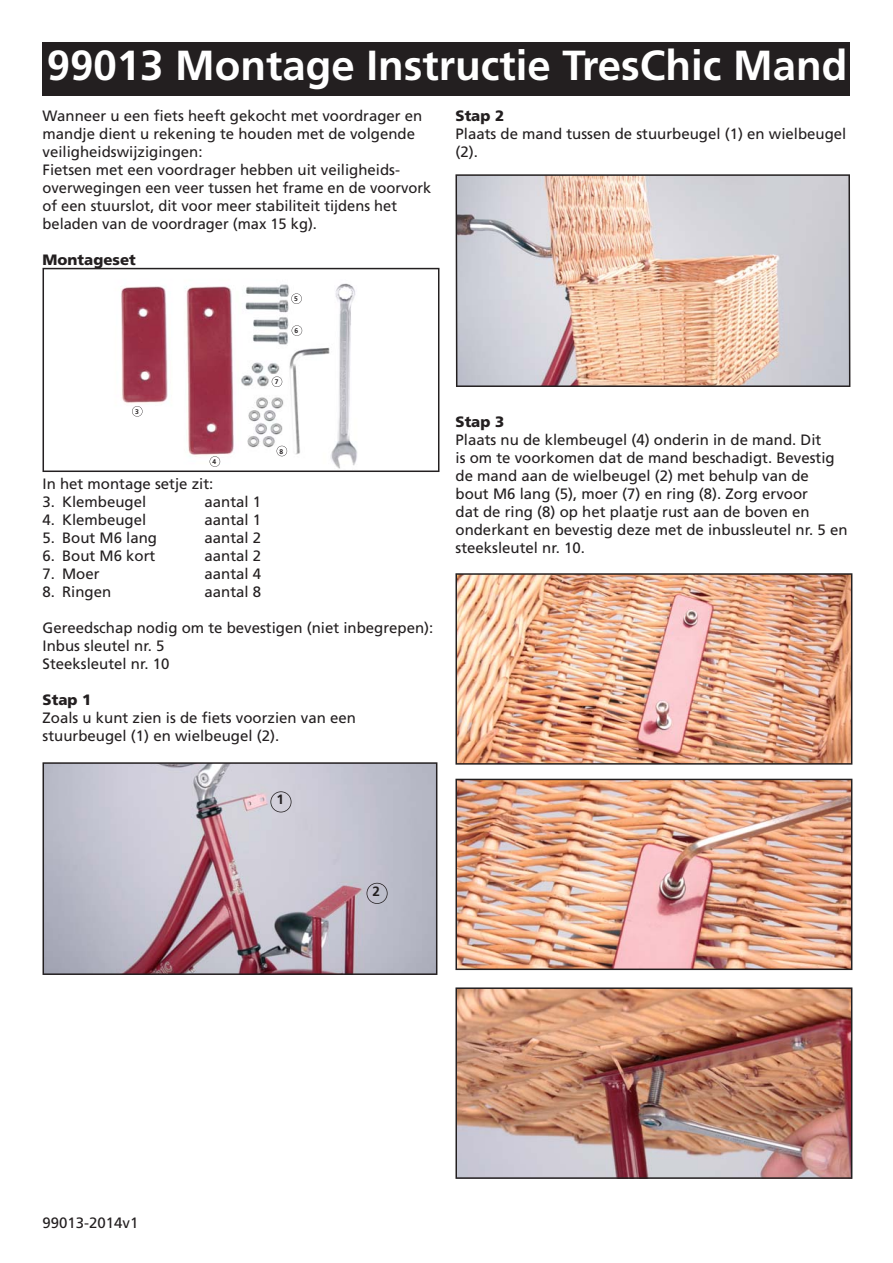
<style>
.page{position:relative;width:893px;height:1263px;background:#fff}
.page>*{position:absolute;margin:0;border:0;box-sizing:border-box;transform-origin:0 0}
.t1{font:700 42px "Frutiger";color:#fff}
.t2{font:15px/18px "Frutiger";color:#231f20}
.t3{font:900 15px "Frutiger";color:#231f20}
.t4{font:700 13.5px "Frutiger";color:#231f20}
.t5{font:700 6.75px "Frutiger";color:#231f20}
</style>
<div class="page">
<div style="left:43px;top:43px;width:807px;height:53px;background:#231f20"></div>
<svg style="left:43px;top:268px;width:396px;height:204px"></svg>
<svg style="left:43px;top:762px;width:394px;height:213px;background:#b7acb9"></svg>
<img style="left:455px;top:573px;width:397px;height:192px">
<img style="left:455px;top:779px;width:397px;height:191px">
<img style="left:455px;top:987px;width:397px;height:192px">
<svg style="left:455px;top:174px;width:395px;height:213px;background:#d6c4bd"></svg>
<svg style="left:270px;top:791px;width:21px;height:21px"></svg>
<svg style="left:367px;top:883px;width:21px;height:21px"></svg>
<svg style="left:132px;top:406px;width:11px;height:11px"></svg>
<svg style="left:210px;top:456px;width:10px;height:11px"></svg>
<svg style="left:291px;top:293px;width:11px;height:11px"></svg>
<svg style="left:292px;top:325px;width:10px;height:11px"></svg>
<svg style="left:272px;top:376px;width:10px;height:11px"></svg>
<svg style="left:277px;top:446px;width:10px;height:10px"></svg>
<h1 class="t1" style="left:47px;top:48px;width:802px">99013 Montage Instructie TresChic Mand</h1>
<p class="t2" style="left:43px;top:108px;width:390px">Wanneer u een fiets heeft gekocht met voordrager en mandje dient u rekening te houden met de volgende veiligheidswijzigingen:<br>Fietsen met een voordrager hebben uit veiligheids&shy;overwegingen een veer tussen het frame en de voorvork of een stuurslot, dit voor meer stabiliteit tijdens het beladen van de voordrager (max 15 kg).</p>
<p class="t3" style="left:43px;top:254px;width:95px">Montageset</p>
<p class="t3" style="left:455px;top:110px;width:50px">Stap 2</p>
<p class="t2" style="left:455px;top:126px;width:392px">Plaats de mand tussen de stuurbeugel (1) en wielbeugel (2).</p>
<p class="t5" style="left:135px;top:409px;width:5px">3</p>
<p class="t5" style="left:213px;top:459px;width:5px">4</p>
<p class="t5" style="left:294px;top:296px;width:5px">5</p>
<p class="t5" style="left:295px;top:328px;width:5px">6</p>
<p class="t5" style="left:275px;top:379px;width:5px">7</p>
<p class="t5" style="left:280px;top:449px;width:5px">8</p>
<p class="t2" style="left:43px;top:476px;width:172px">In het montage setje zit:</p>
<p class="t2" style="left:43px;top:494px;width:105px">3. Klembeugel</p>
<p class="t2" style="left:205px;top:494px;width:58px">aantal 1</p>
<p class="t2" style="left:43px;top:512px;width:105px">4. Klembeugel</p>
<p class="t2" style="left:205px;top:512px;width:58px">aantal 1</p>
<p class="t2" style="left:43px;top:530px;width:116px">5. Bout M6 lang</p>
<p class="t2" style="left:205px;top:530px;width:58px">aantal 2</p>
<p class="t2" style="left:43px;top:548px;width:114px">6. Bout M6 kort</p>
<p class="t2" style="left:205px;top:548px;width:58px">aantal 2</p>
<p class="t2" style="left:43px;top:566px;width:58px">7. Moer</p>
<p class="t2" style="left:205px;top:566px;width:58px">aantal 4</p>
<p class="t2" style="left:43px;top:584px;width:70px">8. Ringen</p>
<p class="t2" style="left:205px;top:584px;width:58px">aantal 8</p>
<p class="t2" style="left:43px;top:620px;width:392px">Gereedschap nodig om te bevestigen (niet inbegrepen):<br>Inbus sleutel nr. 5<br>Steeksleutel nr. 10</p>
<p class="t3" style="left:43px;top:694px;width:50px">Stap 1</p>
<p class="t2" style="left:43px;top:710px;width:315px">Zoals u kunt zien is de fiets voorzien van een stuurbeugel (1) en wielbeugel (2).</p>
<p class="t4" style="left:276px;top:794px;width:9px">1</p>
<p class="t3" style="left:455px;top:416px;width:50px">Stap 3</p>
<p class="t2" style="left:455px;top:432px;width:394px">Plaats nu de klembeugel (4) onderin in de mand. Dit<br>is om te voorkomen dat de mand beschadigt. Bevestig de mand aan de wielbeugel (2) met behulp van de<br>bout M6 lang (5), moer (7) en ring (8). Zorg ervoor<br>dat de ring (8) op het plaatje rust aan de boven en onderkant en bevestig deze met de inbussleutel nr. 5 en steeksleutel nr. 10.</p>
<p class="t4" style="left:373px;top:885px;width:9px">2</p>
<p class="t2" style="left:43px;top:1215px;width:97px">99013-2014v1</p>
</div>
